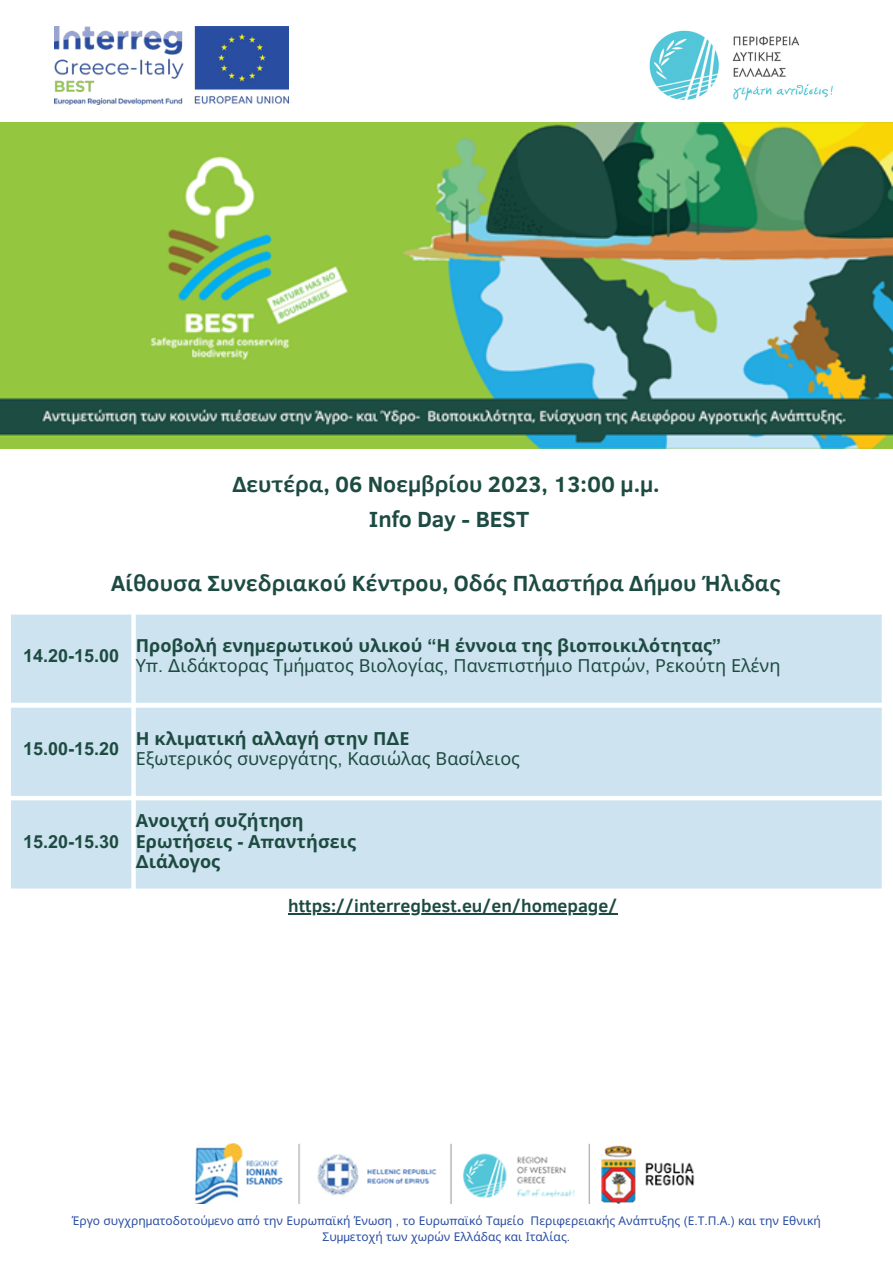
<style>
.page{position:relative;width:893px;height:1264px;background:#fff}
.page>*{position:absolute;margin:0;border:0;box-sizing:border-box;transform-origin:0 0}
.t1{font:700 22.5px "Clear Sans";color:#1d4b41}
.t2{font:700 18px "Noto Sans";color:#1d4b41}
.t3{font:18px "Noto Sans";color:#1d4b41}
.t4{font:700 18px "Arial MT Pro";color:#1d4b41}
.t5{font:700 17.85px "Clear Sans";color:#1d4b41}
.t6{font:12px/16px "Noto Sans";color:#294da2;text-align:center}
.s1{font-family:"Arial MT Pro"}
</style>
<div class="page">
<img style="left:54px;top:27px;width:234px;height:77px">
<img style="left:649px;top:30px;width:184px;height:71px">
<img style="left:0;top:123px;width:892px;height:326px">
<img style="left:195px;top:1143px;width:500px;height:60px">
<div style="left:11px;top:707px;width:870px;height:88px;background:#cde3ef"></div>
<div style="left:11px;top:800px;width:870px;height:88px;background:#cde3ef"></div>
<hr style="left:288px;top:913px;width:329px;height:1px;background:#1d4b41">
<div style="left:11px;top:614px;width:870px;height:88px;background:#cde3ef"></div>
<p class="t1" style="left:232px;top:468px;width:428px">Δευτέρα, 06 Νοεμβρίου 2023, 13:00 μ.μ.</p>
<p class="t1" style="left:369px;top:502px;width:162px">Info Day - BEST</p>
<p class="t1" style="left:111px;top:566px;width:671px">Αίθουσα Συνεδριακού Κέντρου, Οδός Πλαστήρα Δήμου Ήλιδας</p>
<p class="t4" style="left:23px;top:648px;width:97px">14.20-15.00</p>
<p class="t2" style="left:136px;top:632px;width:587px">Προβολή ενη<span class="s1">μ</span>ερωτικού υλικού <span class="s1">“</span>Η έννοια της βιο<span class="s1">π</span>οικιλότητας<span class="s1">”</span></p>
<p class="t3" style="left:136px;top:652px;width:646px">Υ<span class="s1">π. Δ</span>ιδάκτορας Τ<span class="s1">μ</span>ή<span class="s1">μ</span>ατος Βιολογίας<span class="s1">,</span> Πανε<span class="s1">π</span>ιστή<span class="s1">μ</span>ιο Πατρών<span class="s1">,</span> Ρεκούτη Ελένη</p>
<p class="t4" style="left:23px;top:742px;width:97px">15.00-15.20</p>
<p class="t2" style="left:136px;top:725px;width:275px">Η κλι<span class="s1">μ</span>ατική αλλαγή στην Π<span class="s1">Δ</span>Ε</p>
<p class="t3" style="left:136px;top:745px;width:385px">Εξωτερικός συνεργάτης<span class="s1">,</span> Κασιώλας Βασίλειος</p>
<p class="t4" style="left:23px;top:834px;width:97px">15.20-15.30</p>
<p class="t2" style="left:136px;top:808px;width:169px">Ανοιχτή συζήτηση</p>
<p class="t2" style="left:136px;top:828px;width:222px">Ερωτήσεις <span class="s1">-</span> Α<span class="s1">π</span>αντήσεις</p>
<p class="t2" style="left:136px;top:848px;width:86px"><span class="s1">Δ</span>ιάλογος</p>
<p class="t5" style="left:288px;top:893px;width:331px">https://interregbest.eu/en/homepage/</p>
<p class="t6" style="left:72px;top:1212px;width:750px">Έργο συγχρη<span class="s1">μ</span>ατοδοτού<span class="s1">μ</span>ενο α<span class="s1">π</span>ό την Ευρω<span class="s1">π</span>αϊκή Ένωση <span class="s1">,</span> το Ευρω<span class="s1">π</span>αϊκό Τα<span class="s1">μ</span>είο Περιφερειακής Ανά<span class="s1">π</span>τυξης <span class="s1">(</span>Ε<span class="s1">.</span>Τ<span class="s1">.</span>Π<span class="s1">.</span>Α<span class="s1">.)</span> και την Εθνική<br>Συ<span class="s1">μμ</span>ετοχή των χωρών Ελλάδας και Ιταλίας<span class="s1">.</span></p>
</div>
